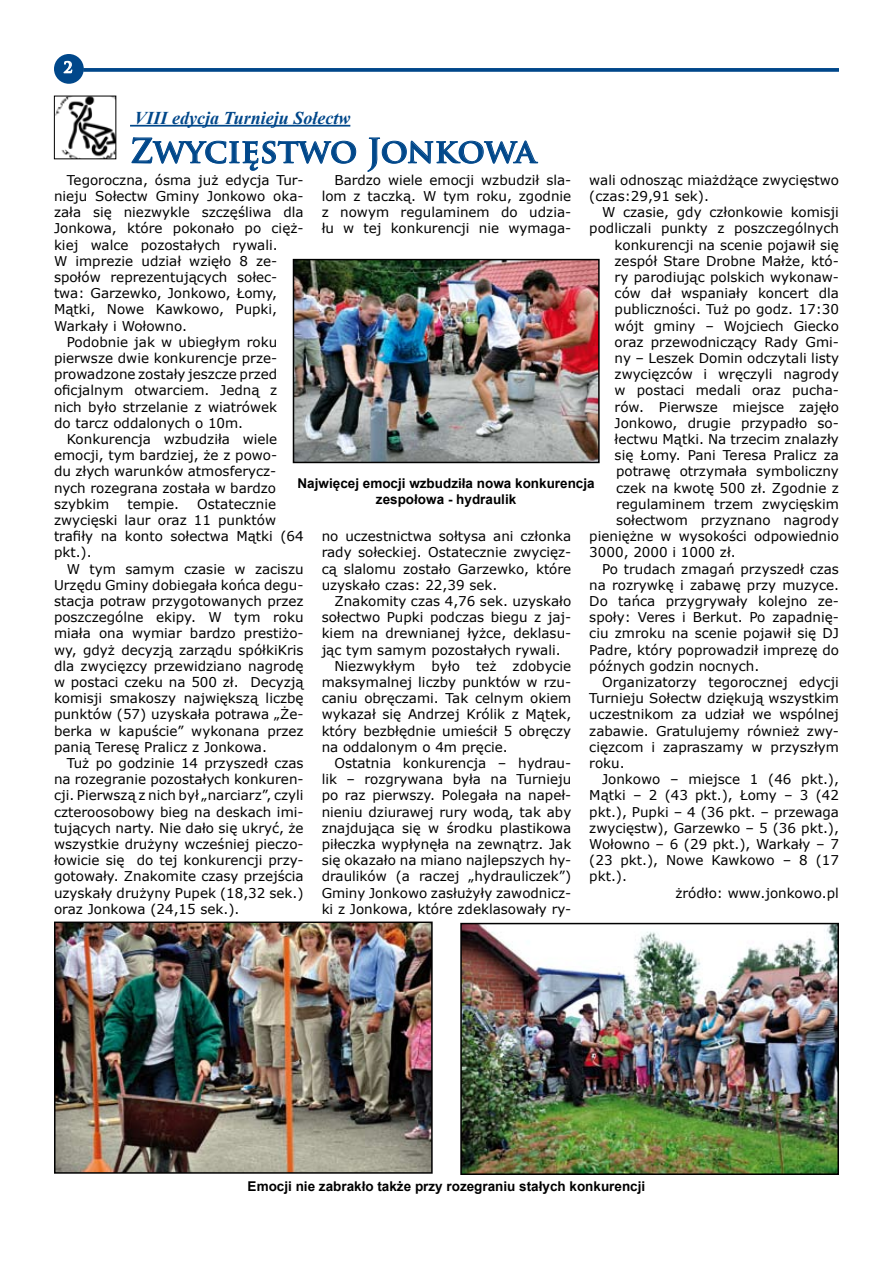
<style>
.page{position:relative;width:893px;height:1263px;background:#fff}
.page>*{position:absolute;margin:0;border:0;box-sizing:border-box;transform-origin:0 0}
.t1{font:700 33px "Trajan Pro";color:#00478a}
.t2{font:italic 700 18px "Times New Roman";color:#00478a}
.t3{font:700 15px "Trajan Pro";color:#fff}
.t4{font:13.5px/16.2px "Verdana";color:#000;text-align:justify}
.t5{font:700 13.5px/16.2px "Arial";color:#000;text-align:center}
</style>
<div class="page">
<hr style="left:130px;top:125px;width:220px;height:2px;background:#00478a">
<svg style="left:131px;top:137px;width:225px;height:34px"></svg>
<svg style="left:367px;top:137px;width:171px;height:35px"></svg>
<div style="left:56px;top:56px;width:26px;height:26px;background:#00478a;border-radius:50%"></div>
<svg style="left:63px;top:61px;width:10px;height:13px"></svg>
<div style="left:54px;top:54px;width:30px;height:30px;border:4px solid #00478a;border-radius:50%"></div>
<svg style="left:83px;top:68px;width:756px;height:4px;background:#0f5291"></svg>
<img style="left:296px;top:262px;width:301px;height:198px">
<div style="left:293px;top:259px;width:307px;height:204px;border:2px solid #000"></div>
<img style="left:56px;top:98px;width:58px;height:59px">
<div style="left:54px;top:96px;width:62px;height:63px;border:1px solid #000"></div>
<img style="left:57px;top:924px;width:373px;height:247px">
<div style="left:54px;top:921px;width:379px;height:253px;border:2px solid #000"></div>
<img style="left:463px;top:926px;width:373px;height:246px">
<div style="left:460px;top:923px;width:379px;height:252px;border:2px solid #000"></div>
<p class="t3" style="left:63px;top:58px;width:10px">2</p>
<h2 class="t2" style="left:135px;top:105px;width:217px">VIII edycja Turnieju Sołectw</h2>
<h1 class="t1" style="left:130px;top:130px;width:408px">Zwycięstwo Jonkowa</h1>
<p class="t4" style="left:67px;top:172px;width:238px">Tegoroczna, ósma już edycja Tur-</p>
<p class="t4" style="left:54px;top:188px;width:251px">nieju Sołectw Gminy Jonkowo oka-</p>
<p class="t4" style="left:54px;top:204px;width:251px">zała się niezwykle szczęśliwa dla</p>
<p class="t4" style="left:54px;top:220px;width:251px">Jonkowa, które pokonało po cięż-</p>
<p class="t4" style="left:54px;top:236px;width:225px">kiej walce pozostałych rywali.</p>
<p class="t4" style="left:54px;top:253px;width:225px">W imprezie udział wzięło 8 ze-</p>
<p class="t4" style="left:54px;top:269px;width:225px">społów reprezentujących sołec-</p>
<p class="t4" style="left:54px;top:285px;width:225px">twa: Garzewko, Jonkowo, Łomy,</p>
<p class="t4" style="left:54px;top:301px;width:225px">Mątki, Nowe Kawkowo, Pupki,</p>
<p class="t4" style="left:54px;top:317px;width:135px">Warkały i Wołowno.</p>
<p class="t4" style="left:67px;top:334px;width:212px">Podobnie jak w ubiegłym roku</p>
<p class="t4" style="left:54px;top:350px;width:225px">pierwsze dwie konkurencje prze-</p>
<p class="t4" style="left:54px;top:366px;width:225px">prowadzone zostały jeszcze przed</p>
<p class="t4" style="left:54px;top:382px;width:225px">oficjalnym otwarciem. Jedną z</p>
<p class="t4" style="left:54px;top:398px;width:225px">nich było strzelanie z wiatrówek</p>
<p class="t4" style="left:54px;top:415px;width:191px">do tarcz oddalonych o 10m.</p>
<p class="t4" style="left:67px;top:431px;width:212px">Konkurencja wzbudziła wiele</p>
<p class="t4" style="left:54px;top:447px;width:225px">emocji, tym bardziej, że z powo-</p>
<p class="t4" style="left:54px;top:463px;width:224px">du złych warunków atmosferycz-</p>
<p class="t4" style="left:54px;top:479px;width:224px">nych rozegrana została w bardzo</p>
<p class="t4" style="left:54px;top:496px;width:57px">szybkim</p>
<p class="t4" style="left:128px;top:496px;width:53px">tempie.</p>
<p class="t4" style="left:322px;top:172px;width:251px;text-indent:13px">Bardzo wiele emocji wzbudził sla&shy;lom z taczką. W tym roku, zgodnie z nowym regulaminem do udzia&shy;łu w tej konkurencji nie wymaga-</p>
<p class="t4" style="left:589px;top:172px;width:251px">wali odnosząc miażdżące zwycięstwo (czas:29,91 sek).</p>
<p class="t4" style="left:602px;top:204px;width:238px">W czasie, gdy członkowie komisji</p>
<p class="t4" style="left:589px;top:220px;width:251px">podliczali punkty z poszczególnych</p>
<p class="t4" style="left:615px;top:236px;width:226px">konkurencji na scenie pojawił się</p>
<p class="t4" style="left:615px;top:253px;width:226px">zespół Stare Drobne Małże, któ-</p>
<p class="t4" style="left:615px;top:269px;width:226px">ry parodiując polskich wykonaw-</p>
<p class="t4" style="left:615px;top:285px;width:226px">ców dał wspaniały koncert dla</p>
<p class="t4" style="left:615px;top:301px;width:226px">publiczności. Tuż po godz. 17:30</p>
<p class="t4" style="left:615px;top:317px;width:226px">wójt gminy – Wojciech Giecko</p>
<p class="t4" style="left:615px;top:334px;width:226px">oraz przewodniczący Rady Gmi-</p>
<p class="t4" style="left:615px;top:350px;width:226px">ny – Leszek Domin odczytali listy</p>
<p class="t4" style="left:615px;top:366px;width:226px">zwycięzców i wręczyli nagrody</p>
<p class="t4" style="left:615px;top:382px;width:226px">w postaci medali oraz pucha-</p>
<p class="t4" style="left:615px;top:398px;width:226px">rów. Pierwsze miejsce zajęło</p>
<p class="t4" style="left:615px;top:415px;width:226px">Jonkowo, drugie przypadło so-</p>
<p class="t4" style="left:615px;top:431px;width:226px">łectwu Mątki. Na trzecim znalazły</p>
<p class="t4" style="left:615px;top:447px;width:226px">się Łomy. Pani Teresa Pralicz za</p>
<p class="t4" style="left:616px;top:463px;width:224px">potrawę otrzymała symboliczny</p>
<p class="t4" style="left:616px;top:479px;width:224px">czek na kwotę 500 zł. Zgodnie z</p>
<p class="t4" style="left:616px;top:496px;width:224px">regulaminem trzem zwycięskim</p>
<p class="t4" style="left:616px;top:512px;width:224px">sołectwom przyznano nagrody</p>
<p class="t4" style="left:589px;top:528px;width:251px">pieniężne w wysokości odpowiednio</p>
<p class="t4" style="left:589px;top:544px;width:148px">3000, 2000 i 1000 zł.</p>
<p class="t4" style="left:602px;top:560px;width:238px">Po trudach zmagań przyszedł czas</p>
<p class="t4" style="left:589px;top:577px;width:251px">na rozrywkę i zabawę przy muzyce.</p>
<p class="t4" style="left:589px;top:593px;width:251px">Do tańca przygrywały kolejno ze-</p>
<p class="t4" style="left:589px;top:609px;width:251px">społy: Veres i Berkut. Po zapadnię-</p>
<p class="t4" style="left:589px;top:625px;width:251px">ciu zmroku na scenie pojawił się DJ</p>
<p class="t4" style="left:589px;top:641px;width:251px">Padre, który poprowadził imprezę do</p>
<p class="t4" style="left:589px;top:658px;width:171px">późnych godzin nocnych.</p>
<p class="t4" style="left:602px;top:674px;width:238px">Organizatorzy tegorocznej edycji</p>
<p class="t4" style="left:589px;top:690px;width:251px">Turnieju Sołectw dziękują wszystkim</p>
<p class="t4" style="left:589px;top:706px;width:251px">uczestnikom za udział we wspólnej</p>
<p class="t4" style="left:589px;top:722px;width:251px">zabawie. Gratulujemy również zwy-</p>
<p class="t4" style="left:589px;top:739px;width:251px">cięzcom i zapraszamy w przyszłym</p>
<p class="t4" style="left:589px;top:755px;width:37px">roku.</p>
<p class="t4" style="left:602px;top:771px;width:238px">Jonkowo – miejsce 1 (46 pkt.),</p>
<p class="t4" style="left:589px;top:787px;width:251px">Mątki – 2 (43 pkt.), Łomy – 3 (42</p>
<p class="t4" style="left:589px;top:803px;width:251px">pkt.), Pupki – 4 (36 pkt. – przewaga</p>
<p class="t4" style="left:589px;top:820px;width:251px">zwycięstw), Garzewko – 5 (36 pkt.),</p>
<p class="t4" style="left:589px;top:836px;width:251px">Wołowno – 6 (29 pkt.), Warkały – 7</p>
<p class="t4" style="left:589px;top:852px;width:251px">(23 pkt.), Nowe Kawkowo – 8 (17</p>
<p class="t4" style="left:589px;top:868px;width:39px">pkt.).</p>
<p class="t4" style="left:675px;top:884px;width:165px">żródło: www.jonkowo.pl</p>
<p class="t5" style="left:298px;top:476px;width:299px">Najwięcej emocji wzbudziła nowa konkurencja zespołowa - hydraulik</p>
<p class="t4" style="left:54px;top:496px;width:251px;text-align:left;text-indent:143px">Ostatecznie zwycięski laur oraz 11 punktów trafiły na konto sołectwa Mątki (64 pkt.).</p>
<p class="t4" style="left:54px;top:560px;width:251px;text-indent:13px">W tym samym czasie w zaciszu Urzędu Gminy dobiegała końca degu&shy;stacja potraw przygotowanych przez poszczególne ekipy. W tym roku miała ona wymiar bardzo prestiżo&shy;wy, gdyż decyzją zarządu spółkiKris dla zwycięzcy przewidziano nagrodę w postaci czeku na 500 zł. Decyzją komisji smakoszy największą liczbę punktów (57) uzyskała potrawa „Że&shy;berka w kapuście” wykonana przez panią Teresę Pralicz z Jonkowa.</p>
<p class="t4" style="left:54px;top:755px;width:251px;text-indent:13px">Tuż po godzinie 14 przyszedł czas na rozegranie pozostałych konkuren&shy;cji. Pierwszą z nich był „narciarz”, czyli czteroosobowy bieg na deskach imi&shy;tujących narty. Nie dało się ukryć, że wszystkie drużyny wcześniej pieczo&shy;łowicie się do tej konkurencji przy&shy;gotowały. Znakomite czasy przejścia uzyskały drużyny Pupek (18,32 sek.) oraz Jonkowa (24,15 sek.).</p>
<p class="t4" style="left:322px;top:528px;width:251px">no uczestnictwa sołtysa ani członka rady sołeckiej. Ostatecznie zwycięz&shy;cą slalomu zostało Garzewko, które uzyskało czas: 22,39 sek.</p>
<p class="t4" style="left:334px;top:593px;width:238px">Znakomity czas 4,76 sek. uzyskało</p>
<p class="t4" style="left:322px;top:609px;width:251px">sołectwo Pupki podczas biegu z jaj-</p>
<p class="t4" style="left:322px;top:625px;width:251px">kiem na drewnianej łyżce, deklasu-</p>
<p class="t4" style="left:322px;top:641px;width:241px">jąc tym samym pozostałych rywali.</p>
<p class="t4" style="left:334px;top:658px;width:238px">Niezwykłym było też zdobycie</p>
<p class="t4" style="left:322px;top:674px;width:251px">maksymalnej liczby punktów w rzu-</p>
<p class="t4" style="left:322px;top:690px;width:251px">caniu obręczami. Tak celnym okiem</p>
<p class="t4" style="left:322px;top:706px;width:251px">wykazał się Andrzej Królik z Mątek,</p>
<p class="t4" style="left:322px;top:722px;width:251px">który bezbłędnie umieścił 5 obręczy</p>
<p class="t4" style="left:322px;top:739px;width:188px">na oddalonym o 4m pręcie.</p>
<p class="t4" style="left:334px;top:755px;width:238px">Ostatnia konkurencja – hydrau-</p>
<p class="t4" style="left:322px;top:771px;width:251px">lik – rozgrywana była na Turnieju</p>
<p class="t4" style="left:322px;top:787px;width:251px">po raz pierwszy. Polegała na napeł-</p>
<p class="t4" style="left:322px;top:803px;width:251px">nieniu dziurawej rury wodą, tak aby</p>
<p class="t4" style="left:322px;top:820px;width:251px">znajdująca się w środku plastikowa</p>
<p class="t4" style="left:322px;top:836px;width:251px">piłeczka wypłynęła na zewnątrz. Jak</p>
<p class="t4" style="left:322px;top:852px;width:251px">się okazało na miano najlepszych hy-</p>
<p class="t4" style="left:322px;top:868px;width:251px">draulików (a raczej „hydrauliczek”)</p>
<p class="t4" style="left:322px;top:884px;width:251px">Gminy Jonkowo zasłużyły zawodnicz-</p>
<p class="t4" style="left:322px;top:901px;width:251px">ki z Jonkowa, które zdeklasowały ry-</p>
<p class="t5" style="left:248px;top:1178px;width:399px">Emocji nie zabrakło także przy rozegraniu stałych konkurencji</p>
</div>
